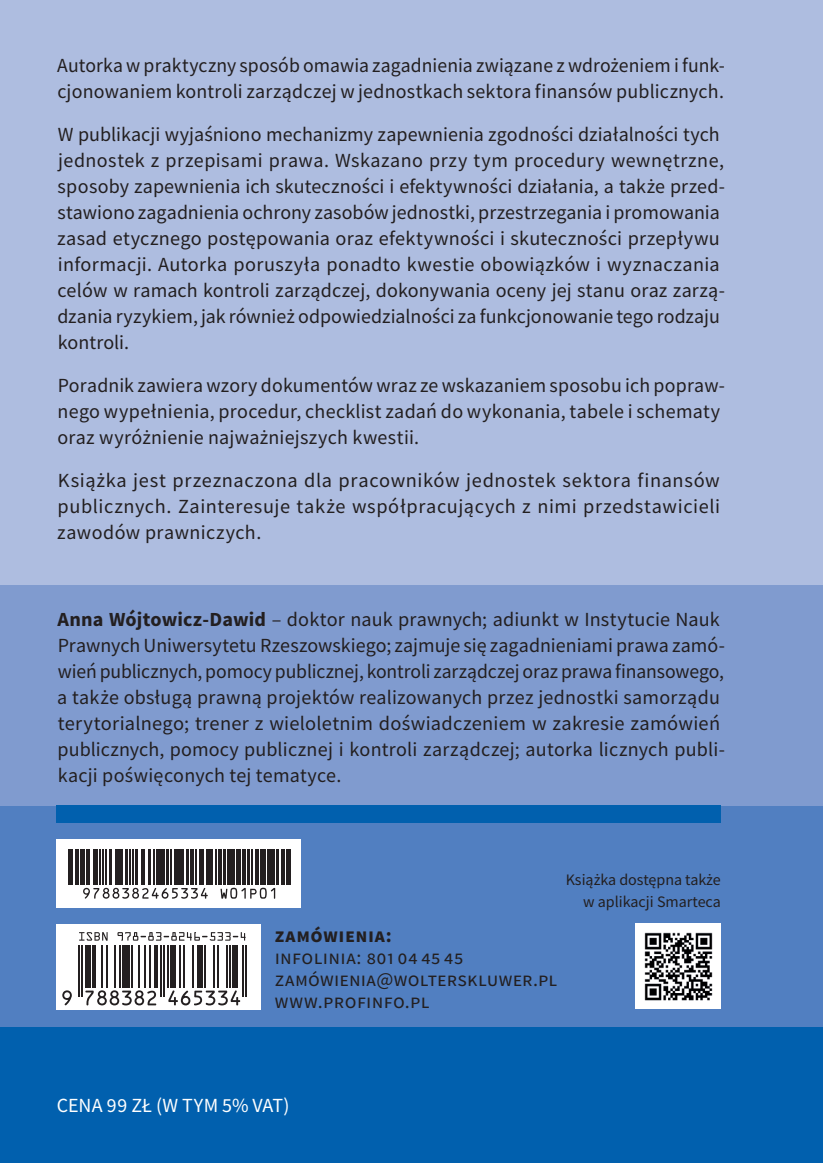
<style>
.page{position:relative;width:823px;height:1163px;background:#fff}
.page>*{position:absolute;margin:0;border:0;box-sizing:border-box;transform-origin:0 0}
.t1{font:20px/26px "Source Sans Pro";letter-spacing:.005em;color:#231f20}
.t2{font:20px "Source Sans Pro";color:#fff}
.t3{font:700 20px "Source Sans Pro";letter-spacing:.03em;color:#231f20}
.t4{font:16px/22px "Source Sans Pro";color:#231f20;text-align:right}
.s1{font-weight:700}
</style>
<div class="page">
<div style="left:0;top:1026px;width:822px;height:136px;background:#0160ae"></div>
<div style="left:0;top:805px;width:822px;height:221px;background:#517fc1"></div>
<div style="left:0;top:584px;width:822px;height:221px;background:#809bcf"></div>
<div style="left:0;top:0;width:822px;height:584px;background:#aebde0"></div>
<div style="left:57px;top:805px;width:663px;height:17px;background:#0160ae"></div>
<svg style="left:57px;top:839px;width:243px;height:68px;background:#dddcdd"></svg>
<hr style="left:68px;top:849px;width:3px;height:36px;background:#231f20">
<hr style="left:72px;top:849px;width:1px;height:36px;background:#231f20">
<hr style="left:75px;top:849px;width:3px;height:36px;background:#231f20">
<hr style="left:81px;top:849px;width:4px;height:36px;background:#231f20">
<hr style="left:86px;top:849px;width:1px;height:36px;background:#231f20">
<hr style="left:88px;top:849px;width:1px;height:36px;background:#231f20">
<hr style="left:93px;top:849px;width:4px;height:36px;background:#231f20">
<hr style="left:99px;top:849px;width:2px;height:36px;background:#231f20">
<hr style="left:103px;top:849px;width:1px;height:36px;background:#231f20">
<hr style="left:105px;top:849px;width:1px;height:36px;background:#231f20">
<hr style="left:109px;top:849px;width:3px;height:36px;background:#231f20">
<hr style="left:115px;top:849px;width:1px;height:36px;background:#231f20">
<hr style="left:117px;top:849px;width:3px;height:36px;background:#231f20">
<hr style="left:122px;top:849px;width:1px;height:36px;background:#231f20">
<hr style="left:125px;top:849px;width:2px;height:36px;background:#231f20">
<hr style="left:129px;top:849px;width:1px;height:36px;background:#231f20">
<hr style="left:133px;top:849px;width:1px;height:36px;background:#231f20">
<hr style="left:135px;top:849px;width:2px;height:36px;background:#231f20">
<hr style="left:142px;top:849px;width:1px;height:36px;background:#231f20">
<hr style="left:144px;top:849px;width:1px;height:36px;background:#231f20">
<hr style="left:148px;top:849px;width:2px;height:36px;background:#231f20">
<hr style="left:154px;top:849px;width:1px;height:36px;background:#231f20">
<hr style="left:156px;top:849px;width:4px;height:36px;background:#231f20">
<hr style="left:161px;top:849px;width:4px;height:36px;background:#231f20">
<hr style="left:166px;top:849px;width:2px;height:36px;background:#231f20">
<hr style="left:170px;top:849px;width:1px;height:36px;background:#231f20">
<hr style="left:174px;top:849px;width:3px;height:36px;background:#231f20">
<hr style="left:178px;top:849px;width:2px;height:36px;background:#231f20">
<hr style="left:181px;top:849px;width:3px;height:36px;background:#231f20">
<hr style="left:186px;top:849px;width:2px;height:36px;background:#231f20">
<hr style="left:190px;top:849px;width:4px;height:36px;background:#231f20">
<hr style="left:195px;top:849px;width:1px;height:36px;background:#231f20">
<hr style="left:199px;top:849px;width:2px;height:36px;background:#231f20">
<hr style="left:203px;top:849px;width:1px;height:36px;background:#231f20">
<hr style="left:206px;top:849px;width:3px;height:36px;background:#231f20">
<hr style="left:210px;top:849px;width:2px;height:36px;background:#231f20">
<hr style="left:215px;top:849px;width:1px;height:36px;background:#231f20">
<hr style="left:218px;top:849px;width:3px;height:36px;background:#231f20">
<hr style="left:224px;top:849px;width:2px;height:36px;background:#231f20">
<hr style="left:227px;top:849px;width:3px;height:36px;background:#231f20">
<hr style="left:231px;top:849px;width:4px;height:36px;background:#231f20">
<hr style="left:236px;top:849px;width:2px;height:36px;background:#231f20">
<hr style="left:239px;top:849px;width:1px;height:36px;background:#231f20">
<hr style="left:242px;top:849px;width:4px;height:36px;background:#231f20">
<hr style="left:247px;top:849px;width:2px;height:36px;background:#231f20">
<hr style="left:251px;top:849px;width:1px;height:36px;background:#231f20">
<hr style="left:255px;top:849px;width:3px;height:36px;background:#231f20">
<hr style="left:260px;top:849px;width:2px;height:36px;background:#231f20">
<hr style="left:263px;top:849px;width:3px;height:36px;background:#231f20">
<hr style="left:267px;top:849px;width:4px;height:36px;background:#231f20">
<hr style="left:272px;top:849px;width:3px;height:36px;background:#231f20">
<hr style="left:276px;top:849px;width:2px;height:36px;background:#231f20">
<hr style="left:281px;top:849px;width:4px;height:36px;background:#231f20">
<hr style="left:286px;top:849px;width:1px;height:36px;background:#231f20">
<hr style="left:288px;top:849px;width:2px;height:36px;background:#231f20">
<svg style="left:83px;top:887px;width:125px;height:11px"></svg>
<svg style="left:220px;top:887px;width:55px;height:11px"></svg>
<img style="left:635px;top:923px;width:85px;height:85px">
<div style="left:57px;top:924px;width:204px;height:85px;background:#fff"></div>
<svg style="left:79px;top:932px;width:28px;height:8px"></svg>
<svg style="left:117px;top:932px;width:128px;height:8px"></svg>
<svg style="left:62px;top:990px;width:10px;height:15px"></svg>
<hr style="left:78px;top:945px;width:2px;height:51px;background:#231f20">
<hr style="left:81px;top:945px;width:2px;height:51px;background:#231f20">
<div style="left:85px;top:945px;width:5px;height:42px;background:#231f20"></div>
<hr style="left:92px;top:945px;width:4px;height:42px;background:#231f20">
<hr style="left:101px;top:945px;width:2px;height:42px;background:#231f20">
<hr style="left:106px;top:945px;width:2px;height:42px;background:#231f20">
<hr style="left:114px;top:945px;width:1px;height:42px;background:#231f20">
<hr style="left:119px;top:945px;width:2px;height:42px;background:#231f20">
<div style="left:122px;top:945px;width:7px;height:42px;background:#231f20"></div>
<hr style="left:131px;top:945px;width:2px;height:42px;background:#231f20">
<hr style="left:138px;top:945px;width:2px;height:42px;background:#231f20">
<hr style="left:144px;top:945px;width:1px;height:42px;background:#231f20">
<svg style="left:85px;top:990px;width:71px;height:15px"></svg>
<hr style="left:149px;top:945px;width:2px;height:42px;background:#231f20">
<hr style="left:154px;top:945px;width:4px;height:42px;background:#231f20">
<hr style="left:160px;top:945px;width:1px;height:51px;background:#231f20">
<hr style="left:163px;top:945px;width:2px;height:51px;background:#231f20">
<hr style="left:167px;top:945px;width:2px;height:42px;background:#231f20">
<div style="left:170px;top:945px;width:6px;height:42px;background:#231f20"></div>
<hr style="left:179px;top:945px;width:2px;height:42px;background:#231f20">
<hr style="left:183px;top:945px;width:2px;height:42px;background:#231f20">
<hr style="left:192px;top:945px;width:1px;height:42px;background:#231f20">
<div style="left:197px;top:945px;width:5px;height:42px;background:#231f20"></div>
<hr style="left:204px;top:945px;width:2px;height:42px;background:#231f20">
<hr style="left:213px;top:945px;width:2px;height:42px;background:#231f20">
<hr style="left:217px;top:945px;width:1px;height:42px;background:#231f20">
<hr style="left:225px;top:945px;width:2px;height:42px;background:#231f20">
<svg style="left:168px;top:990px;width:72px;height:15px"></svg>
<hr style="left:229px;top:945px;width:2px;height:42px;background:#231f20">
<div style="left:232px;top:945px;width:6px;height:42px;background:#231f20"></div>
<hr style="left:241px;top:945px;width:2px;height:51px;background:#231f20">
<hr style="left:245px;top:945px;width:2px;height:51px;background:#231f20">
<p class="t1" style="left:57px;top:52px;width:669px">Autorka w praktyczny sposób omawia zagadnienia związane z wdrożeniem i funk&shy;cjonowaniem kontroli zarządczej w jednostkach sektora finansów publicznych.</p>
<p class="t1" style="left:57px;top:121px;width:668px">W publikacji wyjaśniono mechanizmy zapewnienia zgodności działalności tych jednostek z przepisami prawa. Wskazano przy tym procedury wewnętrzne, sposoby zapewnienia ich skuteczności i efektywności działania, a także przed&shy;stawiono zagadnienia ochrony zasobów jednostki, przestrzegania i promowania zasad etycznego postępowania oraz efektywności i skuteczności przepływu informacji. Autorka poruszyła ponadto kwestie obowiązków i wyznaczania celów w ramach kontroli zarządczej, dokonywania oceny jej stanu oraz zarzą&shy;dzania ryzykiem, jak również odpowiedzialności za funkcjonowanie tego rodzaju kontroli.</p>
<p class="t1" style="left:57px;top:372px;width:668px">Poradnik zawiera wzory dokumentów wraz ze wskazaniem sposobu ich popraw&shy;nego wypełnienia, procedur, checklist zadań do wykonania, tabele i schematy oraz wyróżnienie najważniejszych kwestii.</p>
<p class="t1" style="left:57px;top:467px;width:663px;text-align:justify">Książka jest przeznaczona dla pracowników jednostek sektora finansów publicznych. Zainteresuje także współpracujących z nimi przedstawicieli zawodów prawniczych.</p>
<p class="t1" style="left:57px;top:605px;width:669px"><span class="s1">Anna Wójtowicz-Dawid</span> – doktor nauk prawnych; adiunkt w Instytucie Nauk Prawnych Uniwersytetu Rzeszowskiego; zajmuje się zagadnieniami prawa zamó&shy;wień publicznych, pomocy publicznej, kontroli zarządczej oraz prawa finansowego, a także obsługą prawną projektów realizowanych przez jednostki samorządu terytorialnego; trener z wieloletnim doświadczeniem w zakresie zamówień publicznych, pomocy pub licznej i kontroli zarządczej; autorka licznych publi&shy;kacji poświęconych tej tematyce.</p>
<p class="t3" style="left:274px;top:921px;width:118px">ZAMÓWIENIA:</p>
<p class="t1" style="left:274px;top:945px;width:284px;line-height:22px">INFOLINIA: 801 04 45 45<br>ZAMÓWIENIA@WOLTERSKLUWER.PL<br>WWW.PROFINFO.PL</p>
<p class="t4" style="left:565px;top:868px;width:156px">Książka dostępna także w aplikacji Smarteca</p>
<p class="t2" style="left:57px;top:1092px;width:234px">CENA 99 ZŁ (W TYM 5% VAT)</p>
</div>
